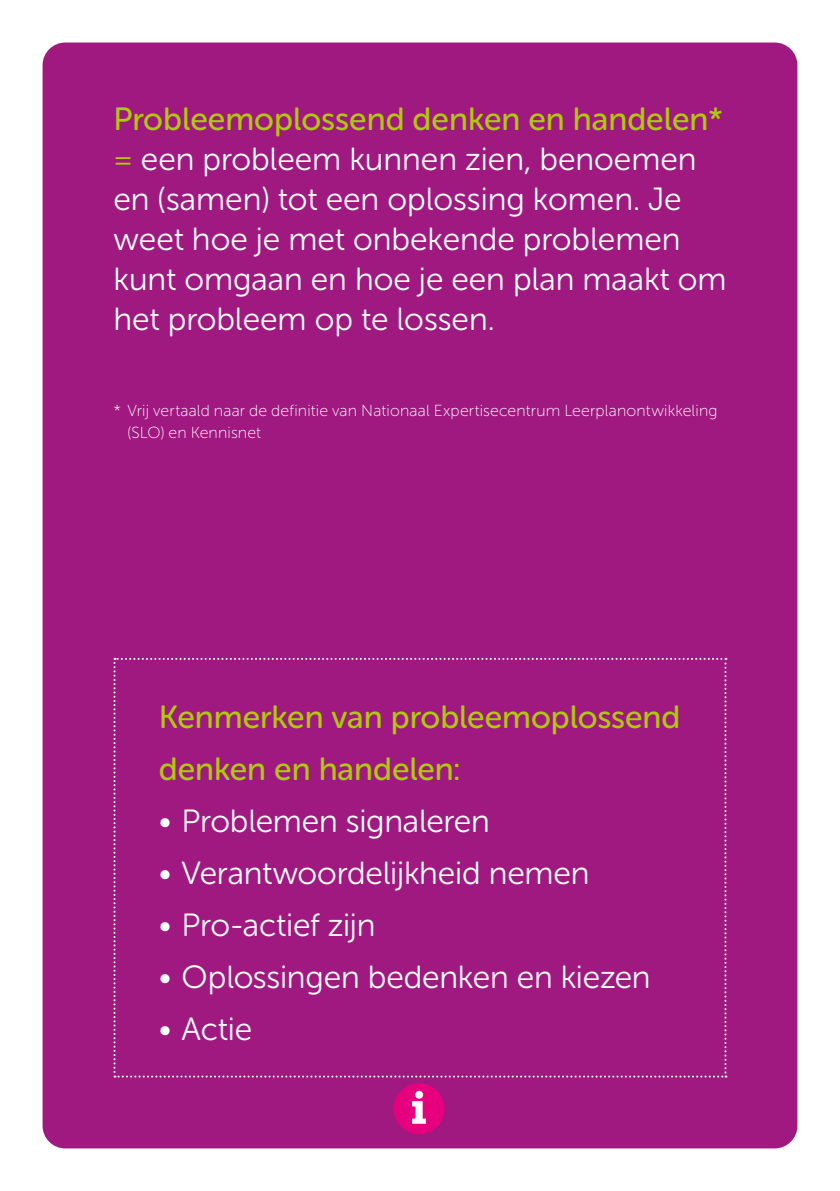
<style>
.page{position:relative;width:840px;height:1191px;background:#fff}
.page>*{position:absolute;margin:0;border:0;box-sizing:border-box;transform-origin:0 0}
.t1{font:32px/40px "Museo Sans Rounded 300";color:#fff}
.t2{font:32px/52px "Museo Sans Rounded 500";color:#afca0b}
.t3{font:16px/22px "Museo Sans Rounded 100";letter-spacing:.015em;color:#fff}
.s1{color:#afca0b}
</style>
<div class="page">
<div style="left:43px;top:43px;width:754px;height:1105px;background:#9f1981;border-radius:23px"></div>
<div style="left:393px;top:1083px;width:51px;height:51px;background:#e6007e;border-radius:50%"></div>
<svg style="left:412px;top:1090px;width:14px;height:33px"></svg>
<svg style="left:113px;top:658px;width:613px;height:419px"></svg>
<p class="t2" style="left:113px;top:93px;width:611px">Probleemoplossend denken en handelen*</p>
<p class="t1" style="left:113px;top:139px;width:614px"><span class="s1">=</span> een probleem kunnen zien, benoemen en (samen) tot een oplossing komen. Je weet hoe je met onbekende problemen kunt omgaan en hoe je een plan maakt om het probleem op te lossen.</p>
<p class="t3" style="left:127px;top:400px;width:591px;text-indent:-14px">* Vrij vertaald naar de definitie van Nationaal Expertisecentrum Leerplanontwikkeling (SLO) en Kennisnet</p>
<p class="t2" style="left:159px;top:691px;width:523px">Kenmerken van probleemoplossend denken en handelen:</p>
<p class="t1" style="left:159px;top:801px;width:332px">• Problemen signaleren</p>
<p class="t1" style="left:159px;top:853px;width:432px">• Verantwoordelijkheid nemen</p>
<p class="t1" style="left:159px;top:905px;width:218px">• Pro-actief zijn</p>
<p class="t1" style="left:159px;top:957px;width:493px">• Oplossingen bedenken en kiezen</p>
<p class="t1" style="left:159px;top:1009px;width:95px">• Actie</p>
</div>
